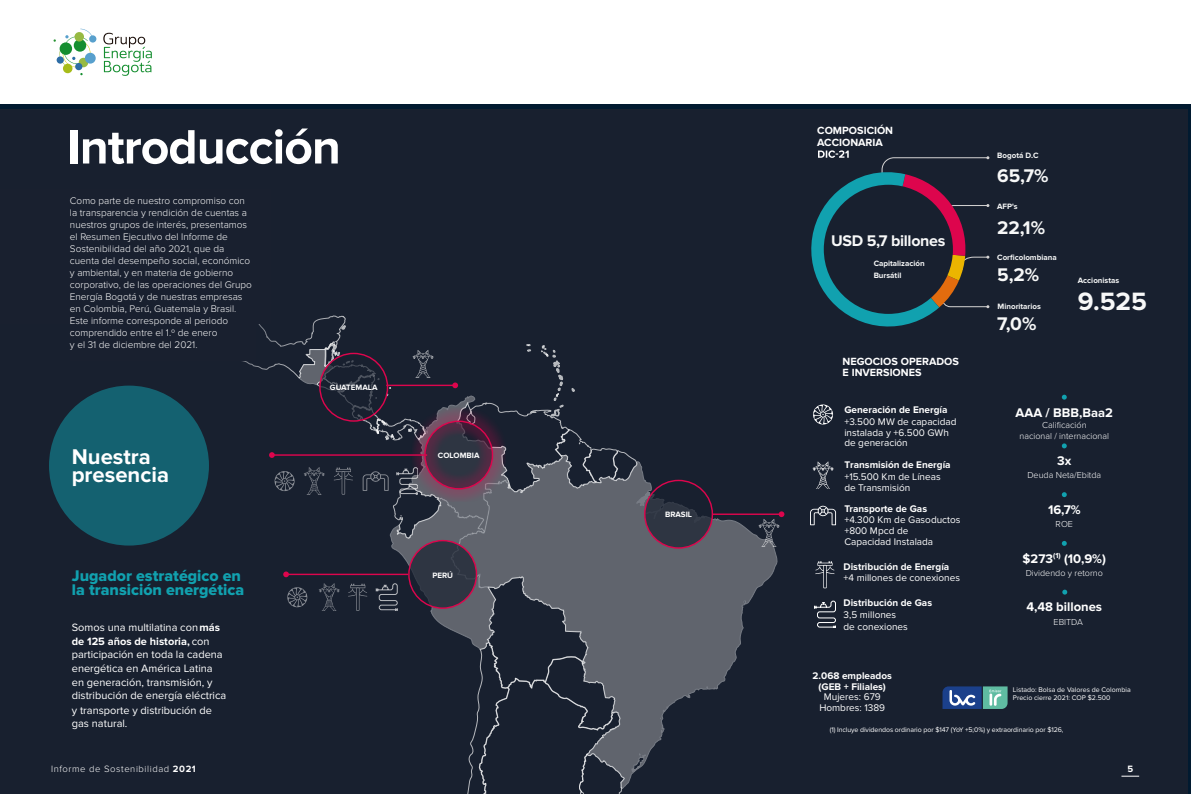
<style>
.page{position:relative;width:1191px;height:794px;background:#fff}
.page>*{position:absolute;margin:0;border:0;box-sizing:border-box;transform-origin:0 0}
.t1{font:700 50px "Proxima Nova";letter-spacing:-.02em;color:#fff}
.t2{font:700 26px "Proxima Nova";color:#f7f8f8}
.t3{font:700 22.1px/18.2px "Proxima Nova";color:#fff}
.t4{font:700 19px "Proxima Nova";color:#f7f8f8}
.t5{font:16px/14px "Proxima Nova Extrabld";color:#11a1af}
.t6{font:700 16px "Proxima Nova";letter-spacing:-.02em;color:#f7f8f8}
.t7{font:700 13px "Proxima Nova";color:#fff}
.t8{font:11px/13.8px "Proxima Nova";color:#fff}
.t9{font:700 10.8px/11.7px "Proxima Nova";color:#fff}
.t10{font:300 10px/12px "Proxima Nova";color:#fff}
.t11{font:10px/11px "Proxima Nova";color:#fff}
.t12{font:700 10px/11px "Proxima Nova";color:#fff;text-align:center}
.t13{font:300 9.5px "Proxima Nova";letter-spacing:.06em;color:#fff}
.t14{font:700 9.5px "Proxima Nova";color:#fff}
.t15{font:300 9px/10.8px "Proxima Nova";color:#fff;text-align:center}
.t16{font:700 8px/12px "Proxima Nova";color:#f7f8f8}
.t17{font:700 8px "Proxima Nova";color:#fff}
.t18{font:7px/8px "Proxima Nova";letter-spacing:-.01em;color:#fff}
.s1{font-weight:700}
</style>
<div class="page">
<div style="left:0;top:110px;width:1187px;height:684px;background:#18202f"></div>
<div style="left:49px;top:385px;width:160px;height:160px;background:#146170;border-radius:50%"></div>
<svg style="left:242px;top:315px;width:104px;height:55px"></svg>
<svg style="left:341px;top:325px;width:5px;height:5px"></svg>
<svg style="left:637px;top:461px;width:140px;height:309px"></svg>
<svg style="left:645px;top:480px;width:67px;height:68px;fill:#2e3542"></svg>
<div style="left:644px;top:480px;width:69px;height:69px;border:1px solid #dd054d;border-radius:50%"></div>
<hr style="left:712px;top:513px;width:69px;height:2px;background:#dd054d">
<svg style="left:758px;top:511px;width:26px;height:36px"></svg>
<svg style="left:269px;top:343px;width:368px;height:451px"></svg>
<svg style="left:811px;top:150px;width:178px;height:177px"></svg>
<svg style="left:942px;top:686px;width:65px;height:23px"></svg>
<svg style="left:1061px;top:395px;width:5px;height:5px"></svg>
<svg style="left:1061px;top:443px;width:5px;height:5px"></svg>
<svg style="left:1061px;top:492px;width:5px;height:5px"></svg>
<svg style="left:1061px;top:541px;width:5px;height:5px"></svg>
<svg style="left:1062px;top:589px;width:5px;height:5px"></svg>
<svg style="left:813px;top:404px;width:20px;height:20px"></svg>
<svg style="left:812px;top:461px;width:21px;height:28px"></svg>
<svg style="left:815px;top:561px;width:19px;height:27px"></svg>
<svg style="left:810px;top:506px;width:26px;height:19px"></svg>
<svg style="left:814px;top:600px;width:21px;height:28px"></svg>
<div style="left:0;top:190px;width:270px;height:134px;background:#19202f"></div>
<div style="left:70px;top:192px;width:185px;height:168px;background:#19202f"></div>
<svg style="left:1121px;top:775px;width:18px;height:1px"></svg>
<div style="left:63px;top:64px;width:9px;height:9px;background:#a7bc19;border-radius:50%"></div>
<div style="left:85px;top:53px;width:11px;height:11px;background:#58a0cd;border-radius:50%"></div>
<div style="left:89px;top:35px;width:7px;height:8px;background:#58a0cd;border-radius:50%"></div>
<div style="left:75px;top:63px;width:7px;height:7px;background:#2d6da6;border-radius:50%"></div>
<svg style="left:103px;top:33px;width:49px;height:43px"></svg>
<svg style="left:53px;top:29px;width:41px;height:38px"></svg>
<h1 class="t1" style="left:67px;top:118px;width:275px">Introducción</h1>
<p class="t10" style="left:70px;top:195px;width:183px">Como parte de nuestro compromiso con la transparencia y rendición de cuentas a nuestros grupos de interés, presentamos el Resumen Ejecutivo del Informe de Sostenibilidad del año 2021, que da cuenta del desempeño social, económico y ambiental, y en materia de gobierno corporativo, de las operaciones del Grupo Energía Bogotá y de nuestras empresas en Colombia, Perú, Guatemala y Brasil.<br>Este informe corresponde al periodo comprendido entre el 1.º de enero<br>y el 31 de diciembre del 2021.</p>
<h3 class="t3" style="left:72px;top:448px;width:99px">Nuestra presencia</h3>
<h3 class="t5" style="left:72px;top:569px;width:174px">Jugador estratégico en la transición energética</h3>
<p class="t8" style="left:72px;top:620px;width:156px">Somos una multilatina con <span class="s1">más de 125 años de historia,</span> con participación en toda la cadena energética en América Latina en generación, transmisión, y distribución de energía eléctrica y transporte y distribución de</p>
<p class="t8" style="left:72px;top:716px;width:57px">gas natural.</p>
<p class="t17" style="left:330px;top:382px;width:49px">GUATEMALA</p>
<p class="t17" style="left:438px;top:451px;width:43px">COLOMBIA</p>
<p class="t17" style="left:432px;top:570px;width:22px">PERÚ</p>
<p class="t17" style="left:665px;top:510px;width:29px">BRASIL</p>
<p class="t9" style="left:817px;top:125px;width:77px">COMPOSICIÓN<br>ACCIONARIA</p>
<h3 class="t6" style="left:831px;top:232px;width:116px">USD 5,7 billones</h3>
<p class="t16" style="left:873px;top:257px;width:53px">Capitalización<br>Bursátil</p>
<p class="t9" style="left:842px;top:355px;width:118px">NEGOCIOS OPERADOS<br>E INVERSIONES</p>
<p class="t12" style="left:844px;top:404px;width:105px">Generación de Energía</p>
<p class="t11" style="left:844px;top:416px;width:114px;line-height:10.6px">+3.500 MW de capacidad instalada y +6.500 GWh de generación</p>
<p class="t12" style="left:844px;top:459px;width:108px">Transmisión de Energía</p>
<p class="t11" style="left:844px;top:471px;width:98px">+15.500 Km de Líneas de Transmisión</p>
<p class="t12" style="left:844px;top:503px;width:84px">Transporte de Gas</p>
<p class="t11" style="left:844px;top:514px;width:118px">+4.300 Km de Gasoductos +800 Mpcd de<br>Capacidad Instalada</p>
<p class="t12" style="left:843px;top:561px;width:107px">Distribución de Energía</p>
<p class="t11" style="left:843px;top:572px;width:118px">+4 millones de conexiones</p>
<p class="t12" style="left:843px;top:597px;width:90px">Distribución de Gas</p>
<p class="t11" style="left:843px;top:609px;width:66px;line-height:12px">3,5 millones de conexiones</p>
<p class="t12" style="left:812px;top:670px;width:81px">2.068 empleados (GEB + Filiales)</p>
<p class="t11" style="left:819px;top:691px;width:67px;text-align:center">Mujeres: 679<br>Hombres: 1389</p>
<p class="t16" style="left:997px;top:150px;width:43px">Bogotá D.C</p>
<h3 class="t4" style="left:997px;top:165px;width:53px">65,7%</h3>
<p class="t16" style="left:997px;top:201px;width:22px">AFP's</p>
<h3 class="t4" style="left:997px;top:217px;width:49px">22,1%</h3>
<p class="t16" style="left:997px;top:251px;width:61px">Corficolombiana</p>
<h3 class="t4" style="left:997px;top:264px;width:44px">5,2%</h3>
<p class="t16" style="left:997px;top:300px;width:45px">Minoritarios</p>
<h3 class="t4" style="left:997px;top:313px;width:41px">7,0%</h3>
<p class="t16" style="left:1077px;top:275px;width:43px">Accionistas</p>
<h2 class="t2" style="left:1077px;top:286px;width:71px">9.525</h2>
<h3 class="t7" style="left:1015px;top:405px;width:99px">AAA / BBB,Baa2</h3>
<p class="t15" style="left:1019px;top:419px;width:91px">Calificación<br>nacional / internacional</p>
<h3 class="t7" style="left:1057px;top:453px;width:16px">3x</h3>
<p class="t15" style="left:1027px;top:469px;width:75px">Deuda Neta/Ebitda</p>
<h3 class="t7" style="left:1048px;top:502px;width:34px">16,7%</h3>
<p class="t15" style="left:1055px;top:518px;width:19px">ROE</p>
<h3 class="t7" style="left:1022px;top:551px;width:85px">$273<sup>(1)</sup> (10,9%)</h3>
<p class="t15" style="left:1025px;top:567px;width:79px">Dividendo y retorno</p>
<h3 class="t7" style="left:1026px;top:599px;width:77px">4,48 billones</h3>
<p class="t15" style="left:1053px;top:615px;width:31px">EBITDA</p>
<p class="t18" style="left:1013px;top:686px;width:119px">Listado: Bolsa de Valores de Colombia<br>Precio cierre 2021: COP $2.500</p>
<p class="t18" style="left:829px;top:725px;width:235px">(1) Incluye dividendos ordinario por $147 (YoY +5;0%) y extraordinario por $126,</p>
<p class="t13" style="left:51px;top:764px;width:146px">Informe de Sostenibilidad <span class="s1">2021</span></p>
<p class="t14" style="left:1127px;top:763px;width:7px">5</p>
</div>
